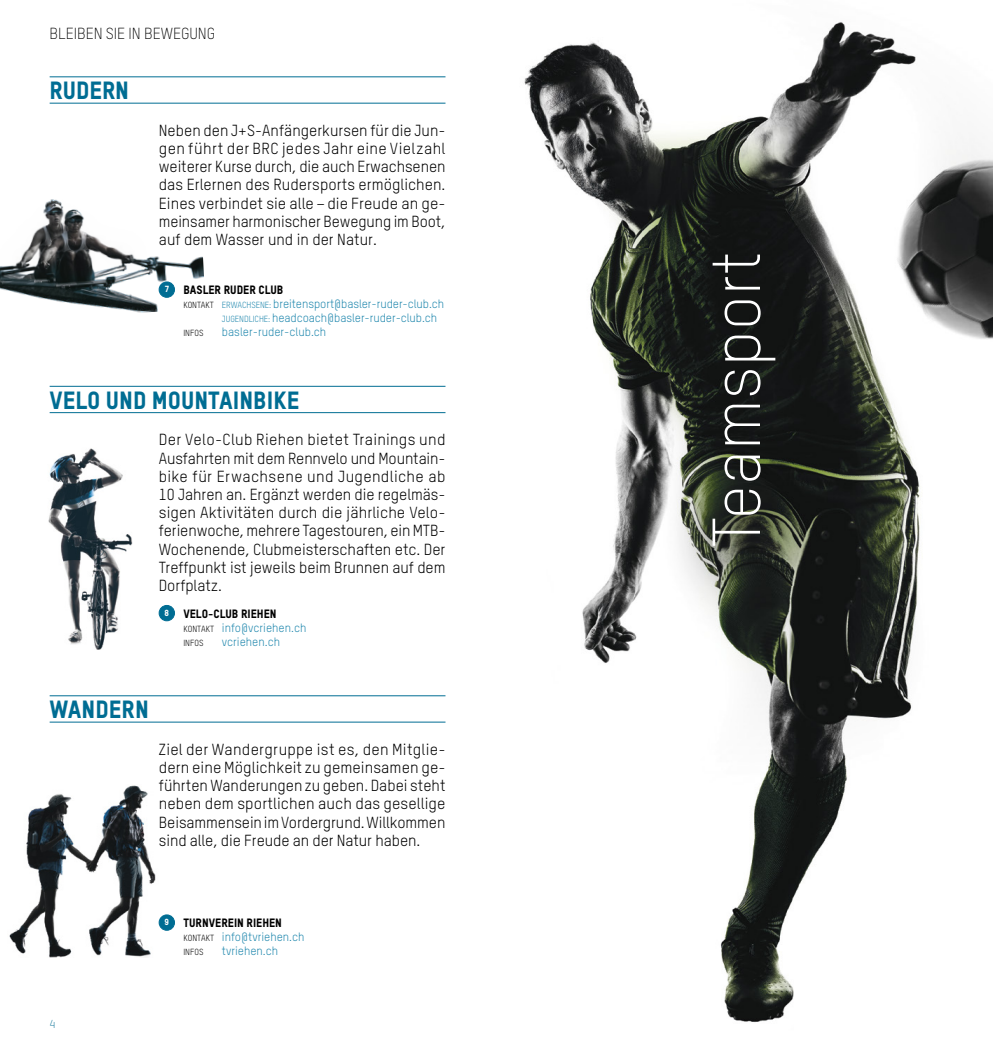
<style>
.page{position:relative;width:993px;height:1042px;background:#fff}
.page>*{position:absolute;margin:0;border:0;box-sizing:border-box;transform-origin:0 0}
.t1{font:300 66.5px "TSTAR";color:#fff}
.titel{font:24.5px "TSTAR Headline";color:#006d93}
.lauftext{font:15.75px/18.2px "TSTAR";letter-spacing:-.005em;color:#000;text-align:justify}
.t2{font:300 15.75px "TSTAR";letter-spacing:-.005em;color:#000}
.adresse{font:11.9px/14px "TSTAR";color:#2188ae}
.adresse-2{font:11.9px "TSTAR Headline";color:#000}
.t3{font:300 11.38px "TSTAR";color:#006d93}
.adresse-3{font:8.75px "TSTAR";color:#000}
.adresse-4{font:8.75px "TSTAR Headline";color:#fff}
.s1{font-size:8.75px;color:#000}
.s2{font-size:8.75px}
</style>
<div class="page">
<img style="left:413px;top:22px;width:579px;height:1000px">
<img style="left:9px;top:785px;width:166px;height:172px">
<img style="left:0;top:199px;width:204px;height:114px">
<img style="left:48px;top:448px;width:116px;height:202px">
<hr style="left:50px;top:77px;width:395px;height:1px;background:#006d93">
<hr style="left:50px;top:103px;width:395px;height:1px;background:#006d93">
<hr style="left:50px;top:386px;width:395px;height:1px;background:#006d93">
<hr style="left:50px;top:412px;width:395px;height:1px;background:#006d93">
<hr style="left:50px;top:695px;width:395px;height:1px;background:#006d93">
<hr style="left:50px;top:722px;width:395px;height:1px;background:#006d93">
<div style="left:159px;top:915px;width:15px;height:15px;background:#006d93;border-radius:50%"></div>
<div style="left:159px;top:914px;width:16px;height:16px;border:1px solid #006d93;border-radius:50%"></div>
<div style="left:159px;top:605px;width:15px;height:16px;background:#006d93;border-radius:50%"></div>
<div style="left:159px;top:605px;width:16px;height:16px;border:1px solid #006d93;border-radius:50%"></div>
<div style="left:159px;top:282px;width:15px;height:15px;background:#006d93;border-radius:50%"></div>
<div style="left:159px;top:282px;width:16px;height:16px;border:1px solid #006d93;border-radius:50%"></div>
<p class="t2" style="left:50px;top:24px;width:167px">BLEIBEN SIE IN BEWEGUNG</p>
<p class="titel" style="left:50px;top:75px;width:81px">RUDERN</p>
<p class="lauftext" style="left:159px;top:121px;width:288px">Neben den J+S-Anfängerkursen für die Jun&shy;gen führt der BRC jedes Jahr eine Vielzahl weiterer Kurse durch, die auch Erwachsenen das Erlernen des Rudersports ermöglichen.<br>Eines verbindet sie alle–die Freude an ge&shy;meinsamer harmonischer Bewegung im Boot, auf dem Wasser und in der Natur.</p>
<p class="adresse-4" style="left:165px;top:284px;width:6px">7</p>
<p class="adresse-2" style="left:183px;top:282px;width:101px">BASLER RUDER CLUB</p>
<p class="adresse" style="left:222px;top:297px;width:224px;text-indent:-39px"><span class="s1">KONTAKT</span> <span class="s2">ERWACHSENE:</span> breitensport@basler-ruder-club.ch<br><span class="s2">JUGENDLICHE:</span> headcoach@basler-ruder-club.ch</p>
<p class="adresse-3" style="left:183px;top:328px;width:22px">INFOS</p>
<p class="adresse" style="left:222px;top:325px;width:106px">basler-ruder-club.ch</p>
<p class="titel" style="left:50px;top:385px;width:251px">VELO UND MOUNTAINBIKE</p>
<p class="lauftext" style="left:159px;top:430px;width:288px">Der Velo-Club Riehen bietet Trainings und Ausfahrten mit dem Rennvelo und Mountain&shy;bike für Erwachsene und Jugendliche ab 10 Jahren an. Ergänzt werden die regelmäs&shy;sigen Aktivitäten durch die jährliche Velo&shy;ferienwoche, mehrere Tagestouren, ein MTB-Wochenende, Clubmeisterschaften etc. Der Treffpunkt ist jeweils beim Brunnen auf dem Dorfplatz.</p>
<p class="adresse-4" style="left:164px;top:607px;width:6px">8</p>
<p class="adresse-2" style="left:183px;top:606px;width:95px">VELO-CLUB RIEHEN</p>
<p class="adresse" style="left:183px;top:620px;width:124px"><span class="s1">KONTAKT</span> info@vcriehen.ch</p>
<p class="adresse-3" style="left:183px;top:637px;width:22px">INFOS</p>
<p class="adresse" style="left:222px;top:634px;width:60px">vcriehen.ch</p>
<p class="titel" style="left:50px;top:694px;width:101px">WANDERN</p>
<p class="lauftext" style="left:159px;top:740px;width:288px">Ziel der Wandergruppe ist es, den Mitglie&shy;dern eine Möglichkeit zu gemeinsamen ge&shy;führten Wanderungen zu geben. Dabei steht neben dem sportlichen auch das gesellige Beisammensein im Vordergrund. Willkommen sind alle, die Freude an der Natur haben.</p>
<p class="t3" style="left:50px;top:1017px;width:7px">4</p>
<p class="adresse-4" style="left:165px;top:917px;width:6px">9</p>
<p class="adresse-2" style="left:183px;top:915px;width:100px">TURNVEREIN RIEHEN</p>
<p class="adresse" style="left:183px;top:929px;width:123px"><span class="s1">KONTAKT</span> info@tvriehen.ch</p>
<p class="adresse-3" style="left:183px;top:946px;width:22px">INFOS</p>
<p class="adresse" style="left:222px;top:943px;width:58px">tvriehen.ch</p>
<p class="t1" style="left:696px;top:548px;width:298px;rotate:-90deg">Teamsport</p>
</div>
